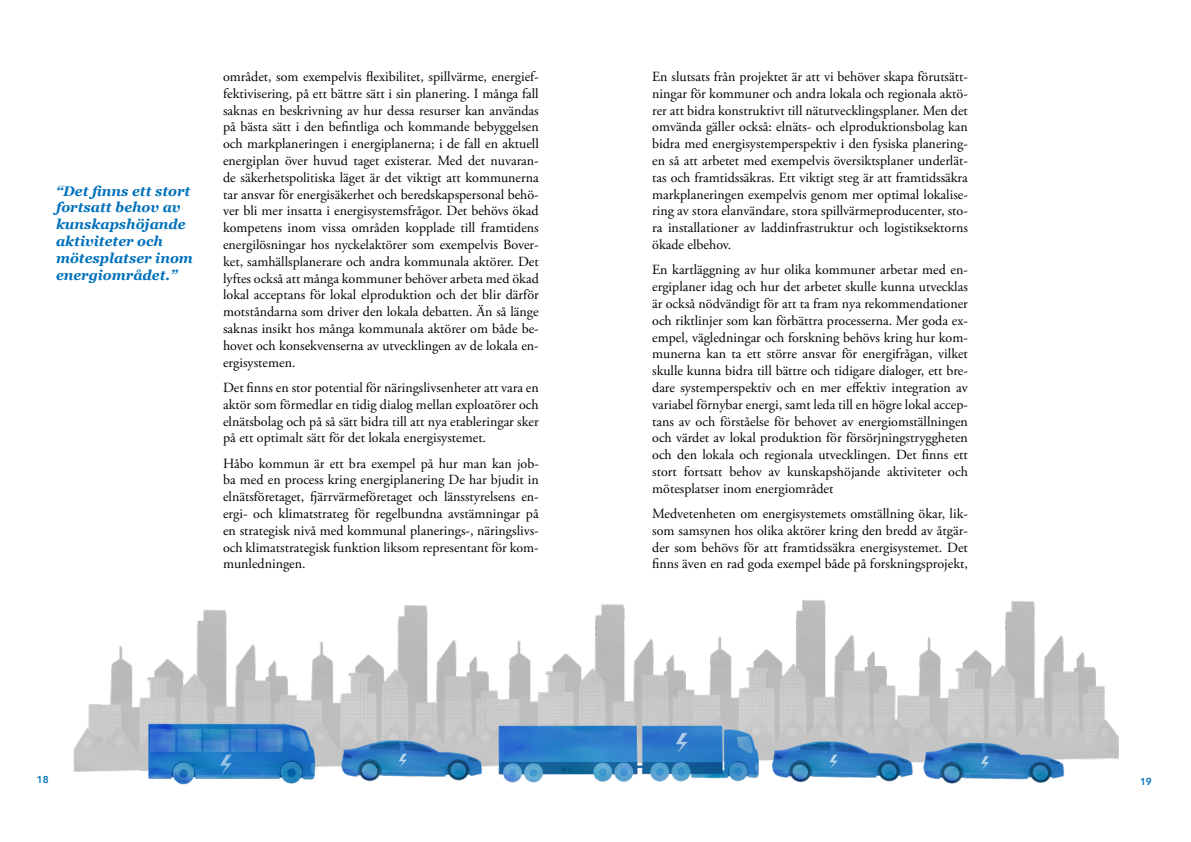
<style>
.page{position:relative;width:1191px;height:842px;background:#fff}
.page>*{position:absolute;margin:0;border:0;box-sizing:border-box;transform-origin:0 0}
.t1{font:14px/16.8px "Adobe Garamond Pro";color:#000;text-align:justify}
.t2{font:italic 700 14px/16.8px "Georgia";color:#0071bb}
.t3{font:800 10px "Avenir";color:#0071bb}
</style>
<div class="page">
<img style="left:73px;top:600px;width:1046px;height:185px">
<p class="t2" style="left:56px;top:182px;width:138px">“Det finns ett stort fortsatt behov av kunskapshöjande aktiviteter och mötesplatser inom energiområdet.”</p>
<p class="t1" style="left:223px;top:69px;width:317px">området, som exempelvis flexibilitet, spillvärme, energief&shy;fektivisering, på ett bättre sätt i sin planering. I många fall saknas en beskrivning av hur dessa resurser kan användas på bästa sätt i den befintliga och kommande bebyggelsen och markplaneringen i energiplanerna; i de fall en aktuell energiplan över huvud taget existerar. Med det nuvaran&shy;de säkerhetspolitiska läget är det viktigt att kommunerna tar ansvar för energisäkerhet och beredskapspersonal behö&shy;ver bli mer insatta i energisystemsfrågor. Det behövs ökad kompetens inom vissa områden kopplade till framtidens energilösningar hos nyckelaktörer som exempelvis Bover&shy;ket, samhällsplanerare och andra kommunala aktörer. Det lyftes också att många kommuner behöver arbeta med ökad lokal acceptans för lokal elproduktion och det blir därför motståndarna som driver den lokala debatten. Än så länge saknas insikt hos många kommunala aktörer om både be&shy;hovet och konsekvenserna av utvecklingen av de lokala en&shy;ergisystemen.</p>
<p class="t1" style="left:223px;top:380px;width:317px">Det finns en stor potential för näringslivsenheter att vara en aktör som förmedlar en tidig dialog mellan exploatörer och elnätsbolag och på så sätt bidra till att nya etableringar sker på ett optimalt sätt för det lokala energisystemet.</p>
<p class="t1" style="left:223px;top:455px;width:317px">Håbo kommun är ett bra exempel på hur man kan job&shy;ba med en process kring energiplanering De har bjudit in elnätsföretaget, fjärrvärmeföretaget och länsstyrelsens en&shy;ergi- och klimatstrateg för regelbundna avstämningar på en strategisk nivå med kommunal planerings-, näringslivs&shy;och klimatstrategisk funktion liksom representant för kom&shy;munledningen.</p>
<p class="t1" style="left:652px;top:69px;width:317px">En slutsats från projektet är att vi behöver skapa förutsätt&shy;ningar för kommuner och andra lokala och regionala aktö&shy;rer att bidra konstruktivt till nätutvecklingsplaner. Men det omvända gäller också: elnäts- och elproduktionsbolag kan bidra med energisystemperspektiv i den fysiska planering&shy;en så att arbetet med exempelvis översiktsplaner underlät&shy;tas och framtidssäkras. Ett viktigt steg är att framtidssäkra markplaneringen exempelvis genom mer optimal lokalise&shy;ring av stora elanvändare, stora spillvärmeproducenter, sto&shy;ra installationer av laddinfrastruktur och logistiksektorns ökade elbehov.</p>
<p class="t1" style="left:652px;top:262px;width:317px">En kartläggning av hur olika kommuner arbetar med en&shy;ergiplaner idag och hur det arbetet skulle kunna utvecklas är också nödvändigt för att ta fram nya rekommendationer och riktlinjer som kan förbättra processerna. Mer goda ex&shy;empel, vägledningar och forskning behövs kring hur kom&shy;munerna kan ta ett större ansvar för energifrågan, vilket skulle kunna bidra till bättre och tidigare dialoger, ett bre&shy;dare systemperspektiv och en mer effektiv integration av variabel förnybar energi, samt leda till en högre lokal accep&shy;tans av och förståelse för behovet av energiomställningen och värdet av lokal produktion för försörjningstryggheten och den lokala och regionala utvecklingen. Det finns ett stort fortsatt behov av kunskapshöjande aktiviteter och mötesplatser inom energiområdet</p>
<p class="t1" style="left:652px;top:506px;width:317px">Medvetenheten om energisystemets omställning ökar, lik&shy;som samsynen hos olika aktörer kring den bredd av åtgär&shy;der som behövs för att framtidssäkra energisystemet. Det finns även en rad goda exempel både på forskningsprojekt,</p>
<p class="t3" style="left:37px;top:772px;width:13px">18</p>
<p class="t3" style="left:1140px;top:774px;width:13px">19</p>
</div>
